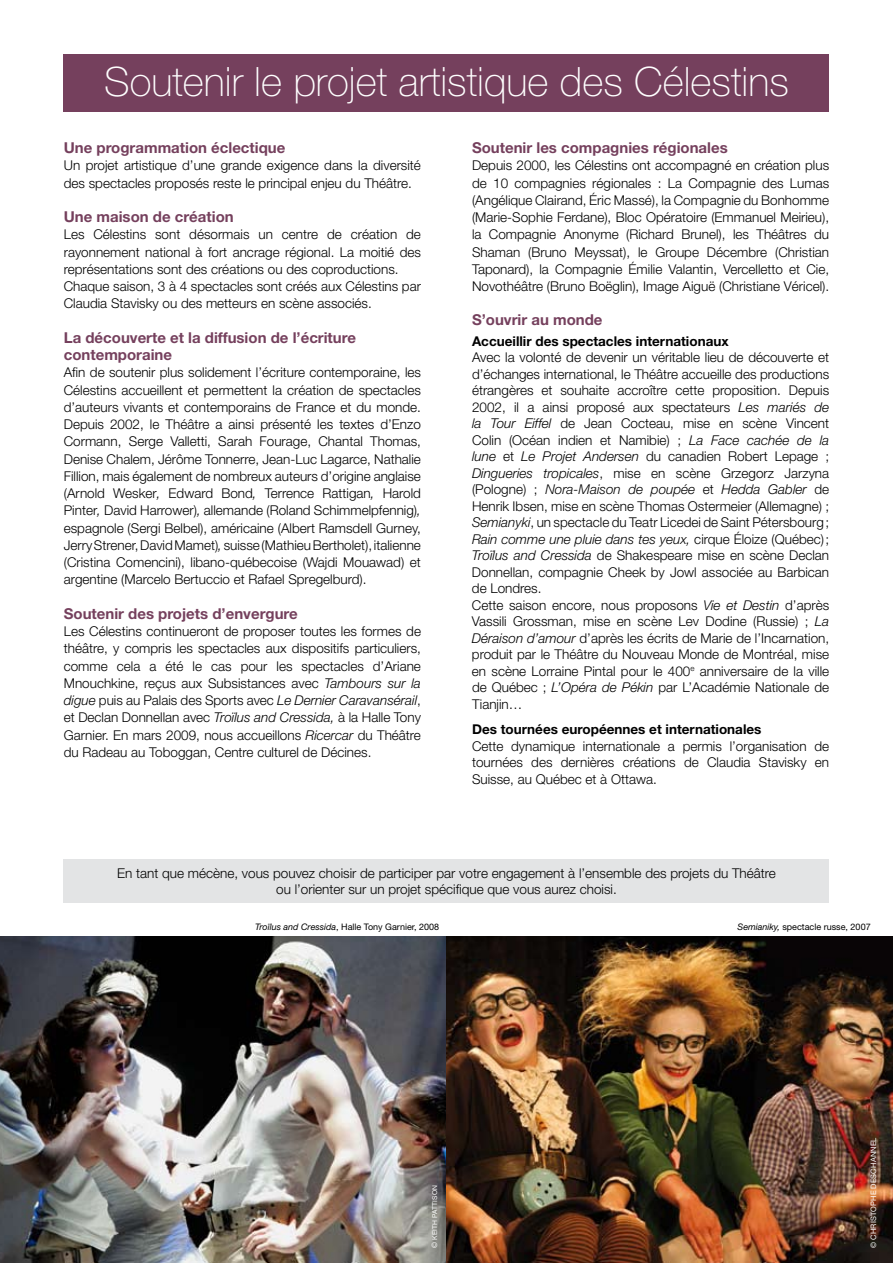
<style>
.page{position:relative;width:893px;height:1263px;background:#fff}
.page>*{position:absolute;margin:0;border:0;box-sizing:border-box;transform-origin:0 0}
.t1{font:100 40.5px "Helvetica Neue";color:#fff}
.t2{font:700 15px/17.2px "Helvetica Neue";color:#75405d}
.t3{font:300 13.5px/17.2px "Helvetica Neue";color:#000;text-align:justify}
.t4{font:700 13.5px "Helvetica Neue";color:#000}
.t5{font:9px "Helvetica Neue";color:#000}
.t6{font:7.5px "Helvetica Neue";letter-spacing:.02em;color:#fff}
.t7{font:6.75px "Helvetica Neue";letter-spacing:.02em;color:#fff}
.s1{font-style:italic}
.s2{font-size:7.5px}
</style>
<div class="page">
<div style="left:64px;top:54px;width:765px;height:58px;background:#75405d"></div>
<img style="left:0;top:936px;width:893px;height:327px">
<div style="left:64px;top:859px;width:765px;height:43px;background:#e3e4e5"></div>
<h1 class="t1" style="left:104px;top:59px;width:686px">Soutenir le projet artistique des Célestins</h1>
<p class="t2" style="left:64px;top:139px;width:223px">Une programmation éclectique</p>
<p class="t3" style="left:64px;top:157px;width:359px">Un projet artistique d’une grande exigence dans la diversité des spectacles proposés reste le principal enjeu du Théâtre.</p>
<p class="t2" style="left:64px;top:208px;width:171px">Une maison de création</p>
<p class="t3" style="left:64px;top:226px;width:359px;text-align:left">Les Célestins sont désormais un centre de création de rayonnement national à fort ancrage régional. La moitié des représentations sont des créations ou des coproductions.<br>Chaque saison, 3 à 4 spectacles sont créés aux Célestins par Claudia Stavisky ou des metteurs en scène associés.</p>
<p class="t2" style="left:64px;top:329px;width:294px">La découverte et la diffusion de l’écriture contemporaine</p>
<p class="t3" style="left:64px;top:364px;width:359px">Afin de soutenir plus solidement l’écriture contemporaine, les Célestins accueillent et permettent la création de spectacles d’auteurs vivants et contemporains de France et du monde.<br>Depuis 2002, le Théâtre a ainsi présenté les textes d’Enzo Cormann, Serge Valletti, Sarah Fourage, Chantal Thomas, Denise Chalem, Jérôme Tonnerre, Jean-Luc Lagarce, Nathalie Fillion, mais également de nombreux auteurs d’origine anglaise (Arnold Wesker<span class="s1">,</span> Edward Bond<span class="s1">,</span> Terrence Rattigan<span class="s1">,</span> Harold Pinter<span class="s1">,</span> David Harrower)<span class="s1">,</span> allemande (Roland Schimmelpfennig)<span class="s1">, </span>espagnole (Sergi Belbel), américaine (Albert Ramsdell Gurney, Jerry Strener, David Mamet)<span class="s1">,</span> suisse (Mathieu Bertholet), italienne (Cristina Comencini), libano-québecoise (Wajdi Mouawad) et argentine (Marcelo Bertuccio et Rafael Spregelburd).</p>
<p class="t2" style="left:64px;top:605px;width:235px">Soutenir des projets d’envergure</p>
<p class="t3" style="left:64px;top:622px;width:359px">Les Célestins continueront de proposer toutes les formes de théâtre, y compris les spectacles aux dispositifs particuliers, comme cela a été le cas pour les spectacles d’Ariane Mnouchkine, reçus aux Subsistances avec <span class="s1">Tambours sur la digue</span> puis au Palais des Sports avec <span class="s1">Le Dernier Caravansérail</span>, et Declan Donnellan avec <span class="s1">Troïlus and Cressida,</span> à la Halle Tony Garnier. En mars 2009, nous accueillons <span class="s1">Ricercar</span> du Théâtre du Radeau au Toboggan, Centre culturel de Décines.</p>
<p class="t2" style="left:472px;top:139px;width:257px">Soutenir les compagnies régionales</p>
<p class="t3" style="left:472px;top:157px;width:359px">Depuis 2000, les Célestins ont accompagné en création plus de 10 compagnies régionales : La Compagnie des Lumas (Angélique Clairand, Éric Massé), la Compagnie du Bonhomme (Marie-Sophie Ferdane), Bloc Opératoire (Emmanuel Meirieu), la Compagnie Anonyme (Richard Brunel), les Théâtres du Shaman (Bruno Meyssat), le Groupe Décembre (Christian Taponard), la Compagnie Émilie Valantin, Vercelletto et Cie, Novothéâtre (Bruno Boëglin), Image Aiguë (Christiane Véricel).</p>
<p class="t2" style="left:472px;top:311px;width:132px">S’ouvrir au monde</p>
<p class="t4" style="left:472px;top:333px;width:258px">Accueillir des spectacles internationaux</p>
<p class="t3" style="left:472px;top:349px;width:359px;line-height:16.5px;text-align:left">Avec la volonté de devenir un véritable lieu de découverte et d’échanges international, le Théâtre accueille des productions étrangères et souhaite accroître cette proposition. Depuis 2002, il a ainsi proposé aux spectateurs <span class="s1">Les mariés de la Tour Eiffel</span> de Jean Cocteau, mise en scène Vincent Colin (Océan indien et Namibie) ; <span class="s1">La face cachée de la lune</span> et <span class="s1">Le Projet Andersen</span> du canadien Robert Lepage ; <span class="s1">Dingueries tropicales</span>, mise en scène Grzegorz Jarzyna (Pologne) ; <span class="s1">Nora-Maison de poupée</span> et <span class="s1">Hedda Gabler</span> de Henrik Ibsen, mise en scène Thomas Ostermeier (Allemagne) ; <span class="s1">Semianyki</span>, un spectacle du Teatr Licedei de Saint Pétersbourg; <span class="s1">Rain comme une pluie dans tes yeux,</span> cirque éloize (Québec); <span class="s1">Troïlus and Cressida</span> de Shakespeare mise en scène Declan Donnellan, compagnie Cheek by Jowl associée au Barbican de Londres.<br>Cette saison encore, nous proposons <span class="s1">Vie et Destin</span> d’après Vassili Grossman, mise en scène Lev Dodine (Russie) ; <span class="s1">La Déraison d’amour</span> d’après les écrits de Marie de l’Incarnation, produit par le Théâtre du Nouveau Monde de Montréal, mise en scène Lorraine Pintal pour le 400<sup>e</sup> anniversaire de la ville de Québec ; <span class="s1">L’Opéra de Pékin</span> par L’Académie Nationale de Tianjin…</p>
<p class="t4" style="left:472px;top:721px;width:291px">Des tournées européennes et internationales</p>
<p class="t3" style="left:472px;top:737px;width:359px;line-height:16.5px">Cette dynamique internationale a permis l’organisation de tournées des dernières créations de Claudia Stavisky en Suisse, au Québec et à Ottawa.</p>
<p class="t3" style="left:117px;top:864px;width:660px;line-height:16.5px;text-align:center">En tant que mécène, vous pouvez choisir de participer par votre engagement à l’ensemble des projets du Théâtre ou l’orienter sur un projet spécifique que vous aurez choisi.</p>
<p class="t5" style="left:255px;top:921px;width:185px"><span class="s1">Troïlus and Cressida</span>, H alle Tony Garnier, 2008</p>
<p class="t5" style="left:738px;top:921px;width:135px"><span class="s1">Semianiky,</span> spectacle russe, 2007</p>
<p class="t7" style="left:431px;top:1248px;width:64px;rotate:-90deg"><span class="s2">©</span> Keith Pattison</p>
<p class="t6" style="left:869px;top:1248px;width:112px;rotate:-90deg">© Christophe Deschannel</p>
</div>
